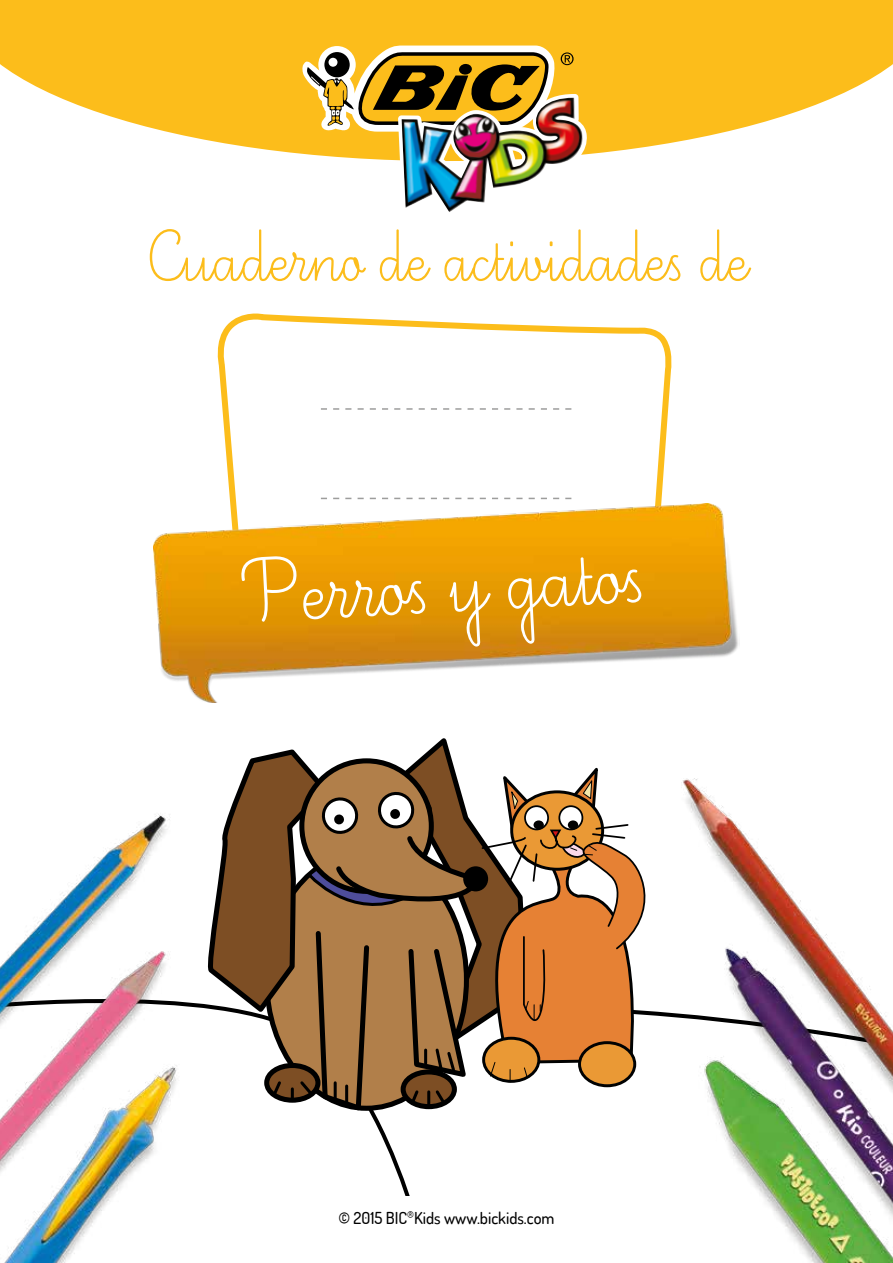
<style>
.page{position:relative;width:893px;height:1263px;background:#fff}
.page>*{position:absolute;margin:0;border:0;box-sizing:border-box;transform-origin:0 0}
.t1{font:114px "Ecriture A Romain Orne";color:#fff}
.t2{font:90px "Ecriture A Romain Orne";color:#fcbd1b}
.t3{font:500 16.5px "Dosis";color:#000}
</style>
<div class="page">
<svg style="left:0;top:0;width:893px;height:155px;fill:#fcbd1b"></svg>
<svg style="left:217px;top:313px;width:455px;height:191px"></svg>
<svg style="left:321px;top:408px;width:250px;height:2px"></svg>
<svg style="left:321px;top:498px;width:250px;height:1px"></svg>
<svg style="left:302px;top:46px;width:285px;height:115px"></svg>
<img style="left:402px;top:98px;width:182px;height:114px">
<svg style="left:242px;top:738px;width:356px;height:41px"></svg>
<img style="left:154px;top:504px;width:585px;height:198px">
<img style="left:0;top:779px;width:893px;height:484px">
<h2 class="t2" style="left:146px;top:213px;width:603px">Cuaderno de actividades de</h2>
<h1 class="t1" style="left:242px;top:536px;width:399px;rotate:-3deg">Perros y gatos</h1>
<p class="t3" style="left:338px;top:1207px;width:218px">© 2015 BIC<sup>®</sup>Kids www.bickids.com</p>
</div>
